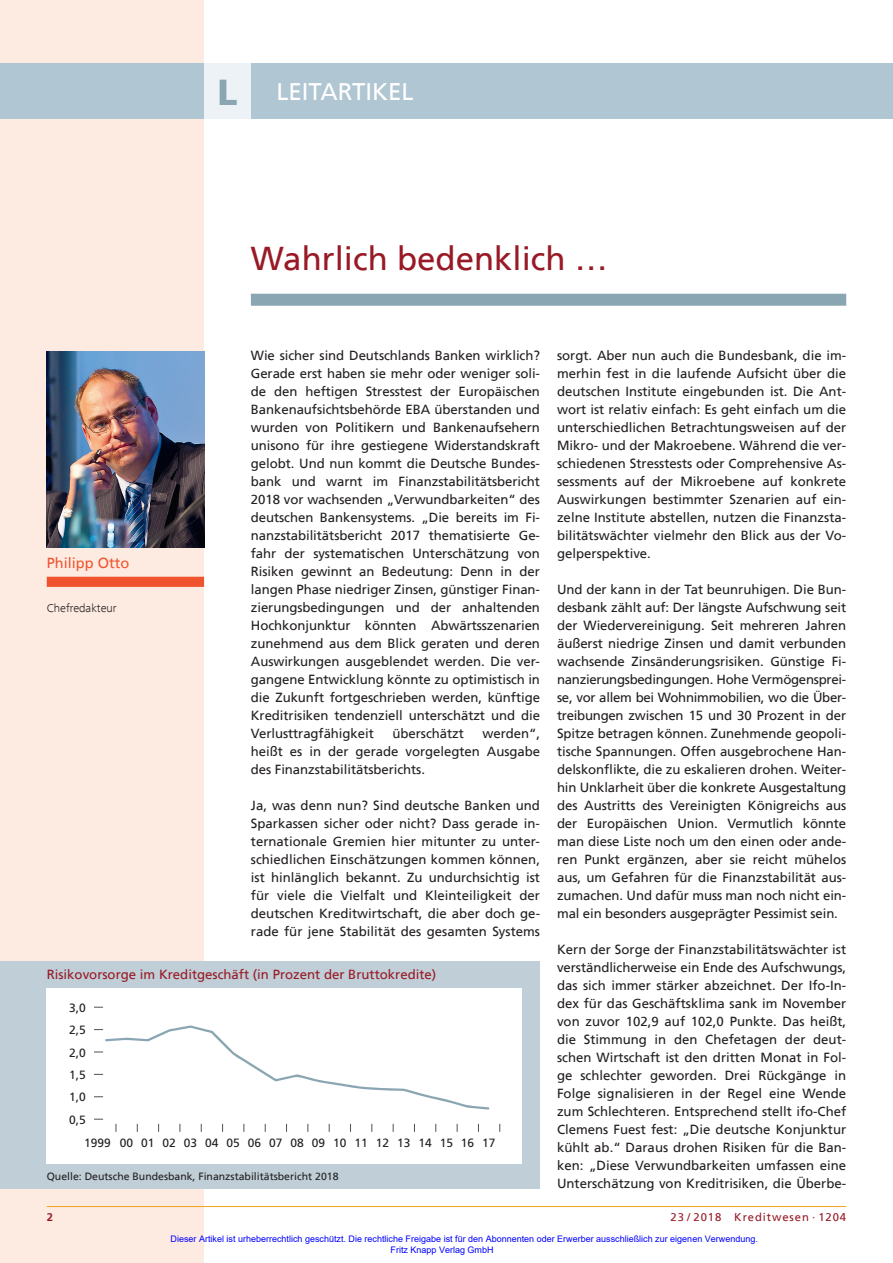
<style>
.page{position:relative;width:893px;height:1263px;background:#fff}
.page>*{position:absolute;margin:0;border:0;box-sizing:border-box;transform-origin:0 0}
.t1{font:33px "Frutiger";color:#981a26}
.t2{font:24px "Frutiger";color:#fff}
.t3{font:14.55px "Frutiger";color:#f0542e}
.t4{font:13.2px/18px "Frutiger";letter-spacing:-.005em;color:#231f20;text-align:justify}
.t5{font:13.2px "Frutiger";color:#981a26}
.t6{font:12px "Frutiger";color:#231f20}
.t7{font:300 12px "Frutiger Next Com";color:#231f20}
.t8{font:11.25px "Frutiger";letter-spacing:.08em;color:#981a26}
.t9{font:700 11.25px "Frutiger";color:#981a26}
.t10{font:10.5px "Frutiger";color:#231f20}
.t11{font:9px/10.8px "Arial";color:#00f}
.s1{font-weight:900;font-size:36px;color:#8ba6b3}
</style>
<div class="page">
<div style="left:0;top:0;width:204px;height:1263px;background:#fdebe1"></div>
<div style="left:0;top:64px;width:893px;height:55px;background:#b0c6d2"></div>
<div style="left:204px;top:64px;width:47px;height:55px;background:#ecf2f5"></div>
<hr style="left:47px;top:1206px;width:799px;height:1px;background:#f1a31e">
<div style="left:251px;top:294px;width:595px;height:12px;background:#8ba6b3"></div>
<div style="left:47px;top:577px;width:157px;height:10px;background:#f0542e"></div>
<img style="left:47px;top:351px;width:157px;height:197px">
<div style="left:0;top:961px;width:540px;height:227px;background:#bfced7"></div>
<div style="left:47px;top:988px;width:475px;height:175px;background:#fff"></div>
<svg style="left:94px;top:1025px;width:395px;height:85px"></svg>
<h2 class="t2" style="left:217px;top:81px;width:197px"><span class="s1">L</span> LEITARTIKEL</h2>
<h1 class="t1" style="left:251px;top:244px;width:358px">Wahrlich bedenklich …</h1>
<p class="t3" style="left:47px;top:556px;width:84px">Philipp Otto</p>
<p class="t7" style="left:47px;top:601px;width:71px">Chefredakteur</p>
<p class="t4" style="left:251px;top:347px;width:291px">Wie sicher sind Deutschlands Banken wirklich?<br>Gerade erst haben sie mehr oder weniger soli&shy;de den heftigen Stresstest der Europäischen Bankenaufsichtsbehörde EBA überstanden und wurden von Politikern und Bankenaufsehern unisono für ihre gestiegene Widerstandskraft gelobt. Und nun kommt die Deutsche Bundes&shy;bank und warnt im Finanzstabilitätsbericht 2018 vor wachsenden „Verwundbarkeiten“ des deutschen Bankensystems. „Die bereits im Fi&shy;nanzstabilitätsbericht 2017 thematisierte Ge&shy;fahr der systematischen Unterschätzung von Risiken gewinnt an Bedeutung: Denn in der langen Phase niedriger Zinsen, günstiger Finan&shy;zierungsbedingungen und der anhaltenden Hochkonjunktur könnten Abwärtsszenarien zunehmend aus dem Blick geraten und deren Auswirkungen ausgeblendet werden. Die ver&shy;gangene Entwicklung könnte zu optimistisch in die Zukunft fortgeschrieben werden, künftige Kreditrisiken tendenziell unterschätzt und die Verlusttragfähigkeit</p>
<p class="t4" style="left:251px;top:725px;width:291px;text-indent:232px">werden“, heißt es in der gerade vorgelegten Ausgabe des Finanzstabilitätsberichts.</p>
<p class="t4" style="left:251px;top:797px;width:291px">Ja, was denn nun? Sind deutsche Banken und Sparkassen sicher oder nicht? Dass gerade in&shy;ternationale Gremien hier mitunter zu unter&shy;schiedlichen Einschätzungen kommen können, ist hinlänglich bekannt. Zu undurchsichtig ist für viele die Vielfalt und Kleinteiligkeit der deutschen Kreditwirtschaft, die aber doch ge&shy;rade für jene Stabilität des gesamten Systems</p>
<p class="t4" style="left:393px;top:725px;width:73px">überschätzt</p>
<p class="t5" style="left:47px;top:969px;width:391px">Risikovorsorge im Kreditgeschäft (in Prozent der Bruttokredite)</p>
<p class="t6" style="left:69px;top:1000px;width:18px">3,0</p>
<p class="t6" style="left:69px;top:1023px;width:18px">2,5</p>
<p class="t6" style="left:69px;top:1045px;width:18px">2,0</p>
<p class="t6" style="left:69px;top:1068px;width:18px">1,5</p>
<p class="t6" style="left:69px;top:1090px;width:18px">1,0</p>
<p class="t6" style="left:69px;top:1112px;width:18px">0,5</p>
<p class="t6" style="left:84px;top:1135px;width:413px">1999 00 01 02 03 04 05 06 07 08 09 10 11 12 13 14 15 16 17</p>
<p class="t10" style="left:47px;top:1171px;width:293px">Quelle: Deutsche Bundesbank, Finanzstabilitätsbericht 2018</p>
<p class="t4" style="left:557px;top:347px;width:291px">sorgt. Aber nun auch die Bundesbank, die im&shy;merhin fest in die laufende Aufsicht über die deutschen Institute eingebunden ist. Die Ant&shy;wort ist relativ einfach: Es geht einfach um die unterschiedlichen Betrachtungsweisen auf der Mikro- und der Makroebene. Während die ver&shy;schiedenen Stresstests oder Comprehensive As&shy;sessments auf der Mikroebene auf konkrete Auswirkungen bestimmter Szenarien auf ein&shy;zelne Institute abstellen, nutzen die Finanzsta&shy;bilitätswächter vielmehr den Blick aus der Vo&shy;gelperspektive.</p>
<p class="t4" style="left:557px;top:581px;width:291px">Und der kann in der Tat beunruhigen. Die Bun&shy;desbank zählt auf: Der längste Aufschwung seit der Wiedervereinigung. Seit mehreren Jahren äußerst niedrige Zinsen und damit verbunden wachsende Zinsänderungsrisiken. Günstige Fi&shy;nanzierungsbedingungen. Hohe Vermögensprei&shy;se, vor allem bei Wohnimmobilien, wo die Über&shy;treibungen zwischen 15 und 30 Prozent in der Spitze betragen können. Zunehmende geopoli&shy;tische Spannungen. Offen ausgebrochene Han&shy;delskonflikte, die zu eskalieren drohen. Weiter&shy;hin Unklarheit über die konkrete Ausgestaltung des Austritts des Vereinigten Königreichs aus der Europäischen Union. Vermutlich könnte man diese Liste noch um den einen oder ande&shy;ren Punkt ergänzen, aber sie reicht mühelos aus, um Gefahren für die Finanzstabilität aus&shy;zumachen. Und dafür muss man noch nicht ein&shy;mal ein besonders ausgeprägter Pessimist sein.</p>
<p class="t4" style="left:557px;top:941px;width:291px">Kern der Sorge der Finanzstabilitätswächter ist verständlicherweise ein Ende des Aufschwungs, das sich immer stärker abzeichnet. Der Ifo-In&shy;dex für das Geschäftsklima sank im November von zuvor 102,9 auf 102,0 Punkte. Das heißt, die Stimmung in den Chefetagen der deut&shy;schen Wirtschaft ist den dritten Monat in Fol&shy;ge schlechter geworden. Drei Rückgänge in Folge signalisieren in der Regel eine Wende zum Schlechteren. Entsprechend stellt ifo-Chef Clemens Fuest fest: „Die deutsche Konjunktur kühlt ab.“ Daraus drohen Risiken für die Ban&shy;ken: „Diese Verwundbarkeiten umfassen eine Unterschätzung von Kreditrisiken, die Überbe-</p>
<p class="t9" style="left:47px;top:1211px;width:8px">2</p>
<p class="t8" style="left:671px;top:1211px;width:177px">23 / 2018 Kreditwesen · 1204</p>
<p class="t11" style="left:391px;top:1233px;width:369px;text-indent:-220px">Dieser Artikel ist urheberrechtlich geschützt. Die rechtliche Freigabe ist für den Abonnenten oder Erwerber ausschließlich zur eigenen Verwendung.<br>Fritz Knapp Verlag GmbH</p>
</div>
